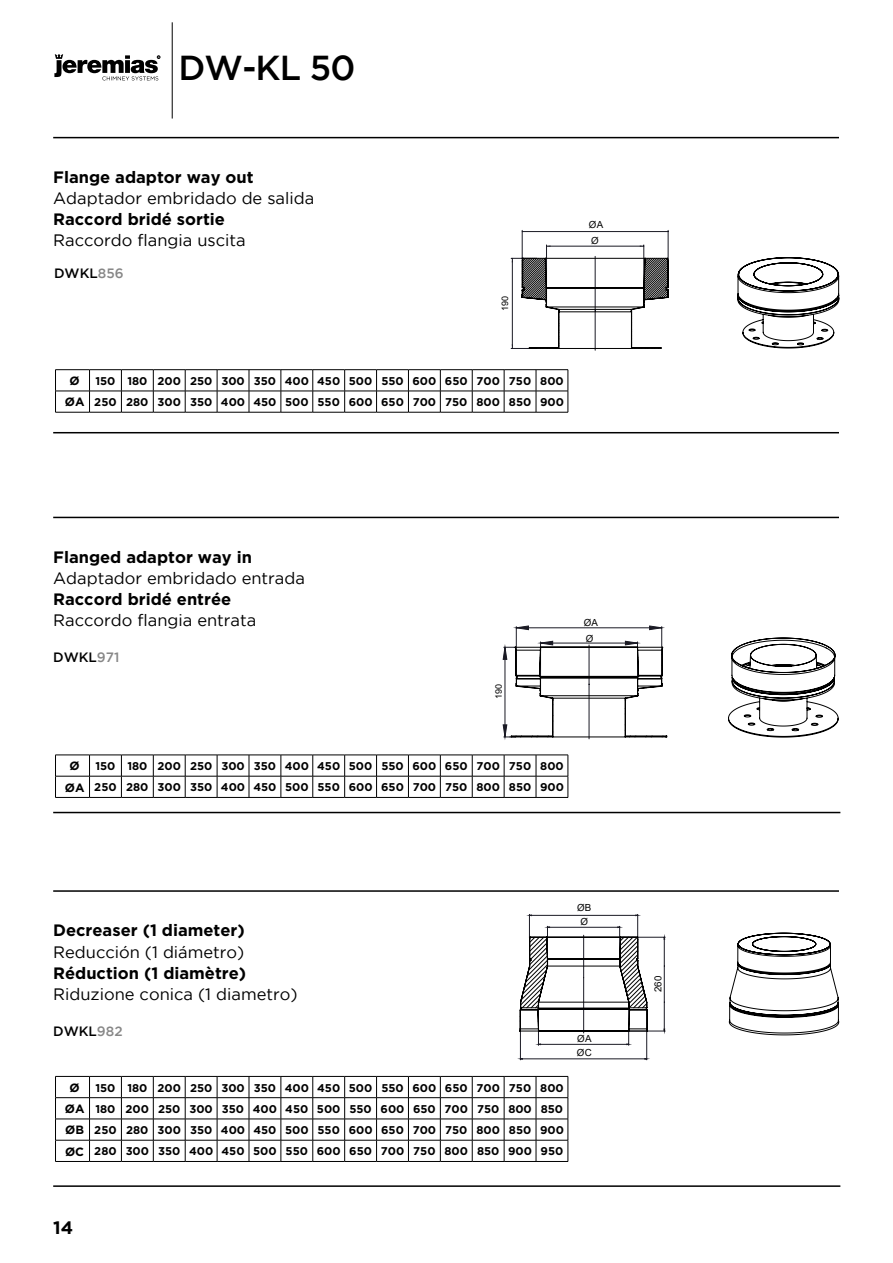
<style>
.page{position:relative;width:893px;height:1263px;background:#fff}
.page>*{position:absolute;margin:0;border:0;box-sizing:border-box;transform-origin:0 0}
.t1{font:500 34.5px "Gotham";color:#000}
.t2{font:700 18px "Gotham";color:#000}
.t3{font:16.5px "Gotham";color:#000}
.t4{font:700 16.5px "Gotham";color:#000}
.t5{font:500 13.5px "Gotham";color:#000}
.t6{font:700 12px "Gotham";color:#000}
.t7{font:700 11.25px/21.3px "Gotham";color:#000;text-align:right}
.t8{font:9.75px/13.8px "Arial";letter-spacing:.035em;color:#000}
.t9{font:9px "Arial";color:#000}
.s1{color:#878787}
.s2{font-size:12px}
</style>
<div class="page">
<svg style="left:54px;top:54px;width:106px;height:26px"></svg>
<hr style="left:172px;top:22px;width:1px;height:97px;background:#000">
<hr style="left:53px;top:137px;width:786px;height:1px;background:#000">
<hr style="left:53px;top:432px;width:786px;height:1px;background:#000">
<hr style="left:53px;top:517px;width:786px;height:1px;background:#000">
<hr style="left:53px;top:890px;width:786px;height:2px;background:#000">
<hr style="left:53px;top:812px;width:787px;height:1px;background:#000">
<hr style="left:53px;top:1185px;width:787px;height:2px;background:#000">
<hr style="left:440px;top:412px;width:32px;height:1px;background:#000">
<hr style="left:472px;top:412px;width:32px;height:1px;background:#000">
<hr style="left:504px;top:412px;width:32px;height:1px;background:#000">
<hr style="left:536px;top:412px;width:32px;height:1px;background:#000">
<hr style="left:55px;top:369px;width:35px;height:1px;background:#000">
<hr style="left:90px;top:369px;width:31px;height:1px;background:#000">
<hr style="left:121px;top:369px;width:32px;height:1px;background:#000">
<hr style="left:153px;top:369px;width:32px;height:1px;background:#000">
<hr style="left:185px;top:369px;width:32px;height:1px;background:#000">
<hr style="left:217px;top:369px;width:32px;height:1px;background:#000">
<hr style="left:249px;top:369px;width:32px;height:1px;background:#000">
<hr style="left:281px;top:369px;width:32px;height:1px;background:#000">
<hr style="left:313px;top:369px;width:32px;height:1px;background:#000">
<hr style="left:345px;top:369px;width:32px;height:1px;background:#000">
<hr style="left:377px;top:369px;width:31px;height:1px;background:#000">
<hr style="left:408px;top:369px;width:32px;height:1px;background:#000">
<hr style="left:440px;top:369px;width:32px;height:1px;background:#000">
<hr style="left:472px;top:369px;width:32px;height:1px;background:#000">
<hr style="left:504px;top:369px;width:32px;height:1px;background:#000">
<hr style="left:536px;top:369px;width:32px;height:1px;background:#000">
<svg style="left:55px;top:370px;width:514px;height:42px"></svg>
<hr style="left:55px;top:412px;width:35px;height:1px;background:#000">
<hr style="left:90px;top:412px;width:31px;height:1px;background:#000">
<hr style="left:121px;top:412px;width:32px;height:1px;background:#000">
<hr style="left:153px;top:412px;width:32px;height:1px;background:#000">
<hr style="left:185px;top:412px;width:32px;height:1px;background:#000">
<hr style="left:217px;top:412px;width:32px;height:1px;background:#000">
<hr style="left:249px;top:412px;width:32px;height:1px;background:#000">
<hr style="left:281px;top:412px;width:32px;height:1px;background:#000">
<hr style="left:313px;top:412px;width:32px;height:1px;background:#000">
<hr style="left:345px;top:412px;width:32px;height:1px;background:#000">
<hr style="left:377px;top:412px;width:31px;height:1px;background:#000">
<hr style="left:408px;top:412px;width:32px;height:1px;background:#000">
<hr style="left:440px;top:797px;width:32px;height:1px;background:#000">
<hr style="left:472px;top:797px;width:32px;height:1px;background:#000">
<hr style="left:504px;top:797px;width:32px;height:1px;background:#000">
<hr style="left:536px;top:797px;width:32px;height:1px;background:#000">
<svg style="left:55px;top:755px;width:514px;height:42px"></svg>
<hr style="left:55px;top:797px;width:35px;height:1px;background:#000">
<hr style="left:90px;top:797px;width:31px;height:1px;background:#000">
<hr style="left:121px;top:797px;width:32px;height:1px;background:#000">
<hr style="left:153px;top:797px;width:32px;height:1px;background:#000">
<hr style="left:185px;top:797px;width:32px;height:1px;background:#000">
<hr style="left:217px;top:797px;width:32px;height:1px;background:#000">
<hr style="left:249px;top:797px;width:32px;height:1px;background:#000">
<hr style="left:281px;top:797px;width:32px;height:1px;background:#000">
<hr style="left:313px;top:797px;width:32px;height:1px;background:#000">
<hr style="left:345px;top:797px;width:32px;height:1px;background:#000">
<hr style="left:377px;top:797px;width:31px;height:1px;background:#000">
<hr style="left:408px;top:797px;width:32px;height:1px;background:#000">
<hr style="left:440px;top:1161px;width:32px;height:1px;background:#000">
<hr style="left:472px;top:1161px;width:32px;height:1px;background:#000">
<hr style="left:504px;top:1161px;width:32px;height:1px;background:#000">
<hr style="left:536px;top:1161px;width:32px;height:1px;background:#000">
<svg style="left:55px;top:1076px;width:514px;height:85px"></svg>
<hr style="left:55px;top:1161px;width:35px;height:1px;background:#000">
<hr style="left:90px;top:1161px;width:31px;height:1px;background:#000">
<hr style="left:121px;top:1161px;width:32px;height:1px;background:#000">
<hr style="left:153px;top:1161px;width:32px;height:1px;background:#000">
<hr style="left:185px;top:1161px;width:32px;height:1px;background:#000">
<hr style="left:217px;top:1161px;width:32px;height:1px;background:#000">
<hr style="left:249px;top:1161px;width:32px;height:1px;background:#000">
<hr style="left:281px;top:1161px;width:32px;height:1px;background:#000">
<hr style="left:313px;top:1161px;width:32px;height:1px;background:#000">
<hr style="left:345px;top:1161px;width:32px;height:1px;background:#000">
<hr style="left:377px;top:1161px;width:31px;height:1px;background:#000">
<hr style="left:408px;top:1161px;width:32px;height:1px;background:#000">
<hr style="left:546px;top:245px;width:1px;height:41px;background:#1a1a24">
<hr style="left:643px;top:245px;width:1px;height:41px;background:#1a1a24">
<hr style="left:522px;top:231px;width:146px;height:1px;background:#1a1a24">
<hr style="left:668px;top:230px;width:1px;height:30px;background:#1a1a24">
<hr style="left:522px;top:230px;width:1px;height:30px;background:#1a1a24">
<svg style="left:547px;top:246px;width:96px;height:1px"></svg>
<svg style="left:511px;top:256px;width:158px;height:94px"></svg>
<svg style="left:737px;top:257px;width:102px;height:91px"></svg>
<svg style="left:503px;top:626px;width:165px;height:113px"></svg>
<svg style="left:728px;top:637px;width:111px;height:101px"></svg>
<hr style="left:646px;top:1008px;width:1px;height:52px;background:#1a1a24">
<hr style="left:520px;top:1008px;width:1px;height:52px;background:#1a1a24">
<hr style="left:621px;top:937px;width:44px;height:1px;background:#1a1a24">
<hr style="left:664px;top:966px;width:1px;height:36px;background:#1a1a24">
<hr style="left:630px;top:1031px;width:35px;height:1px;background:#1a1a24">
<svg style="left:664px;top:938px;width:1px;height:28px"></svg>
<svg style="left:519px;top:914px;width:129px;height:145px"></svg>
<svg style="left:729px;top:933px;width:110px;height:102px"></svg>
<svg style="left:664px;top:1002px;width:1px;height:29px"></svg>
<h1 class="t1" style="left:178px;top:45px;width:178px">DW-KL 50</h1>
<h3 class="t4" style="left:53px;top:168px;width:202px">Flange adaptor way out</h3>
<h3 class="t3" style="left:53px;top:188px;width:263px">Adaptador embridado de salida</h3>
<h3 class="t4" style="left:53px;top:210px;width:173px">Raccord bridé sortie</h3>
<h3 class="t3" style="left:53px;top:230px;width:194px">Raccordo flangia uscita</h3>
<p class="t5" style="left:54px;top:265px;width:71px">DWKL<span class="s1">856</span></p>
<p class="t9" style="left:499px;top:310px;width:17px;rotate:-90deg">190</p>
<p class="t8" style="left:589px;top:218px;width:16px">ØA</p>
<p class="t8" style="left:591px;top:233px;width:9px">Ø</p>
<p class="t6" style="left:70px;top:374px;width:12px">Ø</p>
<p class="t7" style="left:65px;top:370px;width:501px">150 180 200 250 300 350 400 450 500 550 600 650 700 750 800<br><span class="s2">ØA</span> 250 280 300 350 400 450 500 550 600 650 700 750 800 850 900</p>
<h3 class="t4" style="left:53px;top:547px;width:200px">Flanged adaptor way in</h3>
<h3 class="t3" style="left:53px;top:567px;width:253px">Adaptador embridado entrada</h3>
<h3 class="t4" style="left:53px;top:589px;width:180px">Raccord bridé entrée</h3>
<h3 class="t3" style="left:53px;top:609px;width:205px">Raccordo flangia entrata</h3>
<p class="t5" style="left:53px;top:648px;width:68px">DWKL<span class="s1">971</span></p>
<p class="t9" style="left:492px;top:699px;width:17px;rotate:-90deg">190</p>
<p class="t8" style="left:584px;top:616px;width:16px">ØA</p>
<p class="t8" style="left:586px;top:631px;width:9px">Ø</p>
<p class="t6" style="left:70px;top:759px;width:12px">Ø</p>
<p class="t7" style="left:65px;top:755px;width:501px">150 180 200 250 300 350 400 450 500 550 600 650 700 750 800<br><span class="s2">ØA</span> 250 280 300 350 400 450 500 550 600 650 700 750 800 850 900</p>
<h3 class="t4" style="left:53px;top:921px;width:193px">Decreaser (1 diameter)</h3>
<h3 class="t3" style="left:53px;top:941px;width:193px">Reducción (1 diámetro)</h3>
<h3 class="t4" style="left:53px;top:963px;width:195px">Réduction (1 diamètre)</h3>
<h3 class="t3" style="left:53px;top:983px;width:246px">Riduzione conica (1 diametro)</h3>
<p class="t5" style="left:53px;top:1022px;width:71px">DWKL<span class="s1">982</span></p>
<p class="t6" style="left:70px;top:1081px;width:12px">Ø</p>
<p class="t7" style="left:65px;top:1077px;width:501px;text-align:justify;text-indent:31px">150 180 200 250 300 350 400 450 500 550 600 650 700 750 800<br><span class="s2">ØA</span> 180 200 250 300 350 400 450 500 550 600 650 700 750 800 850<br><span class="s2">ØB</span> 250 280 300 350 400 450 500 550 600 650 700 750 800 850 900<br><span class="s2">ØC</span> 280 300 350 400 450 500 550 600 650 700 750 800 850 900 950</p>
<p class="t8" style="left:577px;top:901px;width:16px">ØB</p>
<p class="t8" style="left:580px;top:914px;width:9px">Ø</p>
<p class="t8" style="left:577px;top:1032px;width:16px">ØA<br>ØC</p>
<h2 class="t2" style="left:53px;top:1217px;width:21px">14</h2>
<p class="t8" style="left:651px;top:992px;width:18px;rotate:-90deg">260</p>
</div>
